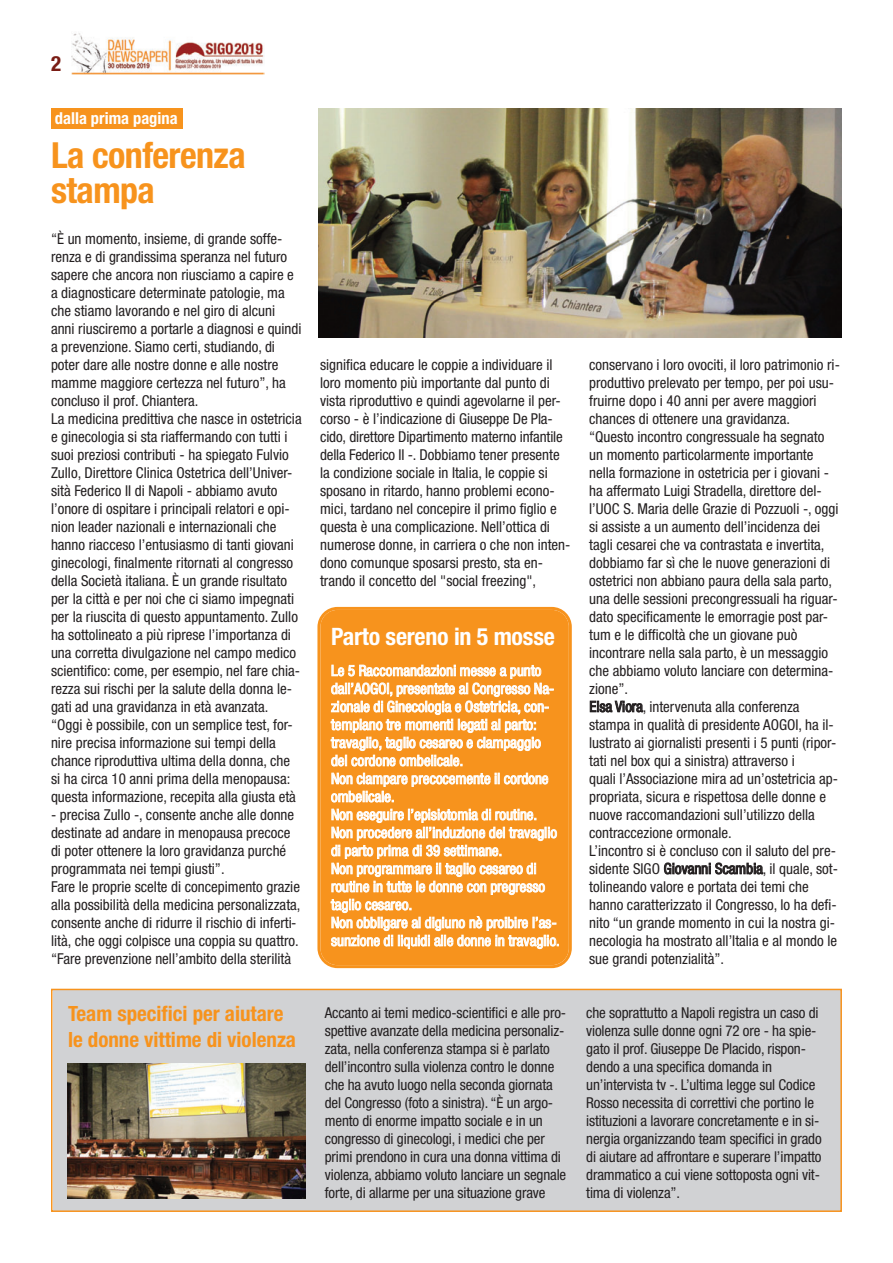
<style>
.page{position:relative;width:893px;height:1263px;background:#fff}
.page>*{position:absolute;margin:0;border:0;box-sizing:border-box;transform-origin:0 0}
.t1{font:700 condensed 36px/34.5px "Helvetica Neue";letter-spacing:-.015em;color:#f7931d}
.t2{font:700 condensed 24px "Helvetica Neue";letter-spacing:-.01em;color:#fff}
.t3{font:700 condensed 21px/25.5px "Helvetica Neue";color:#f7931d}
.t4{font:700 condensed 21px "Helvetica Neue";color:#7a1d15}
.t5{font:700 condensed 16.5px "Helvetica Neue";color:#fff}
.t6{font:condensed 15px/18px "Helvetica Neue LT Std";color:#231f20}
.t7{font:condensed 15px/18px "Helvetica Neue LT Std";letter-spacing:.005em;color:#fff}
</style>
<div class="page">
<img style="left:318px;top:108px;width:524px;height:230px">
<img style="left:71px;top:33px;width:193px;height:41px">
<div style="left:53px;top:990px;width:787px;height:220px;background:#d1d2d4"></div>
<div style="left:51px;top:989px;width:791px;height:223px;border:2px solid #f7931d"></div>
<div style="left:51px;top:108px;width:132px;height:21px;background:#f7931d"></div>
<div style="left:317px;top:607px;width:255px;height:361px;background:#f7931d"></div>
<img style="left:67px;top:1063px;width:238px;height:136px">
<h3 class="t4" style="left:51px;top:46px;width:12px">2</h3>
<p class="t5" style="left:55px;top:105px;width:124px">dalla prima pagina</p>
<h1 class="t1" style="left:51px;top:136px;width:196px">La conferenza stampa</h1>
<p class="t6" style="left:51px;top:231px;width:252px">“È un momento, insieme, di grande soffe&shy;renza e di grandissima speranza nel futuro sapere che ancora non riusciamo a capire e a diagnosticare determinate patologie, ma che stiamo lavorando e nel giro di alcuni anni riusciremo a portarle a diagnosi e quindi a prevenzione. Siamo certi, studiando, di poter dare alle nostre donne e alle nostre mamme maggiore certezza nel futuro”, ha concluso il prof. Chiantera.<br>La medicina predittiva che nasce in ostetricia e ginecologia si sta riaffermando con tutti i suoi preziosi contributi - ha spiegato Fulvio Zullo, Direttore Clinica Ostetrica dell’Univer&shy;sità Federico II di Napoli - abbiamo avuto l’onore di ospitare i principali relatori e opi&shy;nion leader nazionali e internazionali che hanno riacceso l’entusiasmo di tanti giovani ginecologi, finalmente ritornati al congresso della Società italiana. È un grande risultato per la città e per noi che ci siamo impegnati per la riuscita di questo appuntamento. Zullo ha sottolineato a più riprese l’importanza di una corretta divulgazione nel campo medico scientifico: come, per esempio, nel fare chia&shy;rezza sui rischi per la salute della donna le&shy;gati ad una gravidanza in età avanzata. “Oggi è possibile, con un semplice test, for&shy;nire precisa informazione sui tempi della chance riproduttiva ultima della donna, che si ha circa 10 anni prima della menopausa: questa informazione, recepita alla giusta età</p>
<p class="t6" style="left:51px;top:807px;width:251px">- precisa Zullo -, consente anche alle donne destinate ad andare in menopausa precoce di poter ottenere la loro gravidanza purché programmata nei tempi giusti”.<br>Fare le proprie scelte di concepimento grazie alla possibilità della medicina personalizzata, consente anche di ridurre il rischio di inferti&shy;lità, che oggi colpisce una coppia su quattro. “Fare prevenzione nell’ambito della sterilità</p>
<h3 class="t3" style="left:68px;top:1000px;width:229px">Team specifici per aiutare le donne vittime di violenza</h3>
<p class="t6" style="left:320px;top:357px;width:252px">significa educare le coppie a individuare il loro momento più importante dal punto di vista riproduttivo e quindi agevolarne il per&shy;corso - è l’indicazione di Giuseppe De Pla&shy;cido, direttore Dipartimento materno infantile della Federico II -. Dobbiamo tener presente la condizione sociale in Italia, le coppie si sposano in ritardo, hanno problemi econo&shy;mici, tardano nel concepire il primo figlio e questa è una complicazione. Nell’ottica di numerose donne, in carriera o che non inten&shy;dono comunque sposarsi presto, sta en&shy;trando il concetto del "social freezing",</p>
<p class="t6" style="left:589px;top:357px;width:252px">conservano i loro ovociti, il loro patrimonio ri&shy;produttivo prelevato per tempo, per poi usu&shy;fruirne dopo i 40 anni per avere maggiori chances di ottenere una gravidanza.<br>“Questo incontro congressuale ha segnato un momento particolarmente importante nella formazione in ostetricia per i giovani - ha affermato Luigi Stradella, direttore del&shy;l’UOC S. Maria delle Grazie di Pozzuoli -, oggi si assiste a un aumento dell’incidenza dei tagli cesarei che va contrastata e invertita, dobbiamo far sì che le nuove generazioni di ostetrici non abbiano paura della sala parto, una delle sessioni precongressuali ha riguar&shy;dato specificamente le emorragie post par&shy;tum e le difficoltà che un giovane può incontrare nella sala parto, è un messaggio che abbiamo voluto lanciare con determina&shy;zione”.<br>Elsa Viora, intervenuta alla conferenza stampa in qualità di presidente AOGOI, ha il&shy;lustrato ai giornalisti presenti i 5 punti (ripor&shy;tati nel box qui a sinistra) attraverso i<br>quali l’Associazione mira ad un’ostetricia ap&shy;propriata, sicura e rispettosa delle donne e nuove raccomandazioni sull’utilizzo della contraccezione ormonale.<br>L’incontro si è concluso con il saluto del pre&shy;sidente SIGO Giovanni Scambia, il quale, sot&shy;tolineando valore e portata dei temi che hanno caratterizzato il Congresso, lo ha defi&shy;nito “un grande momento in cui la nostra gi&shy;necologia ha mostrato all’Italia e al mondo le sue grandi potenzialità”.</p>
<h2 class="t2" style="left:331px;top:616px;width:225px">Parto sereno in 5 mosse</h2>
<p class="t7" style="left:331px;top:663px;width:230px">Le 5 Raccomandazioni messe a punto dall’AOGOI, presentate al Congresso Na&shy;zionale di Ginecologia e Ostetricia, con&shy;templano tre momenti legati al parto: travaglio, taglio cesareo e clampaggio del cordone ombelicale.<br>Non clampare precocemente il cordone ombelicale.<br>Non eseguire l’episiotomia di routine.<br>Non procedere all’induzione del travaglio di parto prima di 39 settimane.<br>Non programmare il taglio cesareo di routine in tutte le donne con pregresso taglio cesareo.<br>Non obbligare al digiuno nè proibire l’as&shy;sunzione di liquidi alle donne in travaglio.</p>
<p class="t6" style="left:325px;top:1005px;width:243px">Accanto ai temi medico-scientifici e alle pro&shy;spettive avanzate della medicina personaliz&shy;zata, nella conferenza stampa si è parlato dell’incontro sulla violenza contro le donne che ha avuto luogo nella seconda giornata del Congresso (foto a sinistra). “È un argo&shy;mento di enorme impatto sociale e in un congresso di ginecologi, i medici che per primi prendono in cura una donna vittima di violenza, abbiamo voluto lanciare un segnale forte, di allarme per una situazione grave</p>
<p class="t6" style="left:586px;top:1005px;width:237px">che soprattutto a Napoli registra un caso di violenza sulle donne ogni 72 ore - ha spie&shy;gato il prof. Giuseppe De Placido, rispon&shy;dendo a una specifica domanda in un’intervista tv -. L’ultima legge sul Codice Rosso necessita di correttivi che portino le istituzioni a lavorare concretamente e in si&shy;nergia organizzando team specifici in grado di aiutare ad affrontare e superare l’impatto drammatico a cui viene sottoposta ogni vit&shy;tima di violenza”.</p>
</div>
